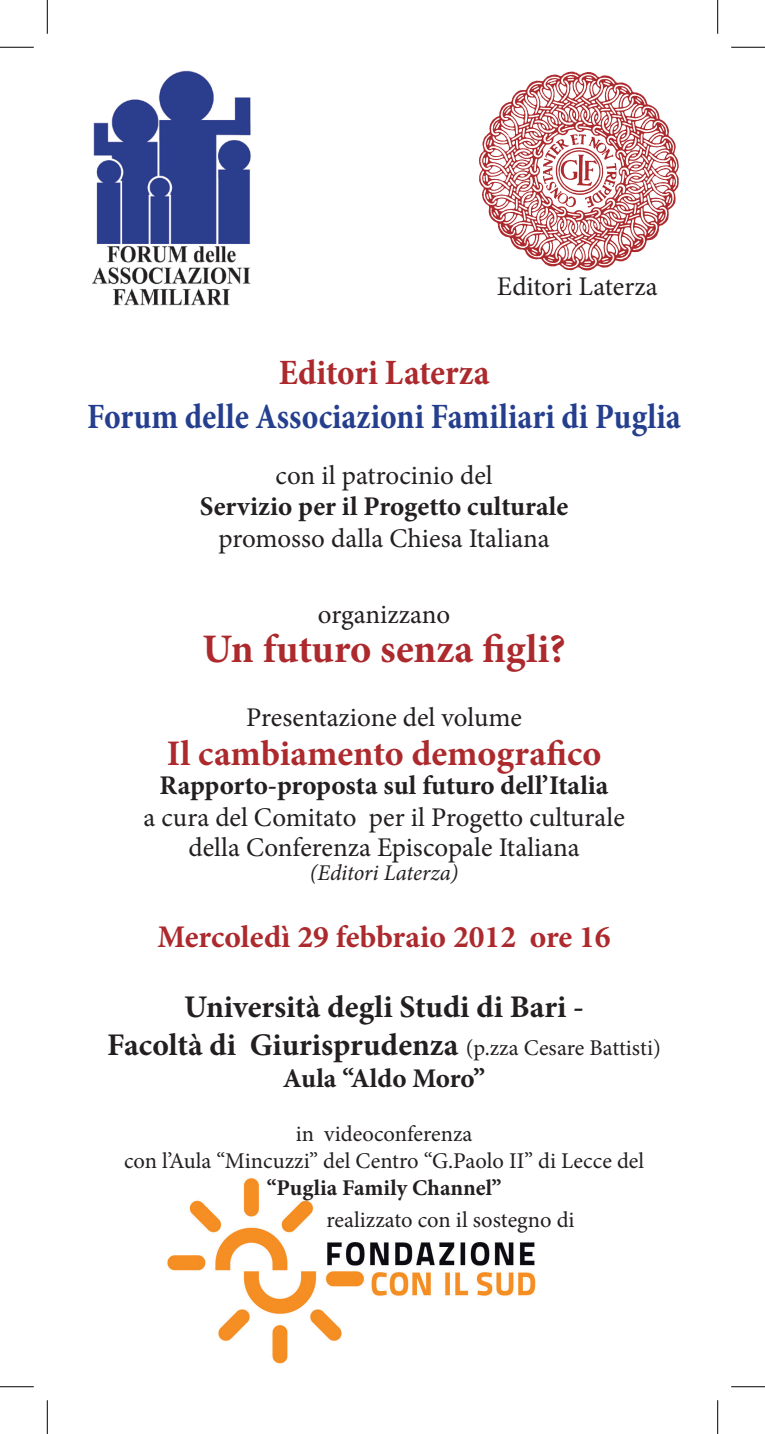
<style>
.page{position:relative;width:765px;height:1434px;background:#fff}
.page>*{position:absolute;margin:0;border:0;box-sizing:border-box;transform-origin:0 0}
.t1{font:700 40.5px "Minion Pro";color:#ac2a2d}
.t2{font:700 condensed 36px "Minion Pro";color:#253f8e;scale:.95 1}
.t3{font:700 36px "Minion Pro";color:#ac2a2d}
.t4{font:700 condensed 36px "Minion Pro";color:#ac2a2d}
.t5{font:700 31.5px "Minion Pro";color:#231f20}
.t6{font:700 31.5px "Minion Pro";color:#ac2a2d}
.t7{font:27px "Minion Pro";color:#231f20}
.t8{font:700 27px "Minion Pro";color:#231f20}
.t9{font:22.5px "Minion Pro";color:#231f20}
.t10{font:700 22.5px "Minion Pro";color:#231f20}
.t11{font:italic 22.5px "Minion Pro";letter-spacing:-.005em;color:#231f20}
.s1{font-weight:400;font-size:22.5px}
</style>
<div class="page">
<img style="left:92px;top:70px;width:159px;height:236px">
<img style="left:478px;top:71px;width:201px;height:200px">
<img style="left:167px;top:1178px;width:369px;height:186px">
<hr style="left:0;top:47px;width:34px;height:1px;background:#000">
<hr style="left:730px;top:47px;width:34px;height:1px;background:#000">
<hr style="left:0;top:1386px;width:34px;height:1px;background:#000">
<hr style="left:730px;top:1386px;width:34px;height:1px;background:#000">
<hr style="left:47px;top:0;width:1px;height:34px;background:#000">
<hr style="left:47px;top:1400px;width:1px;height:34px;background:#000">
<hr style="left:717px;top:0;width:1px;height:34px;background:#000">
<hr style="left:717px;top:1400px;width:1px;height:34px;background:#000">
<p class="t7" style="left:496px;top:268px;width:162px">Editori Laterza</p>
<p class="t4" style="left:278px;top:348px;width:212px">Editori Laterza</p>
<p class="t2" style="left:87px;top:391px;width:626px">Forum delle Associazioni Familiari di Puglia</p>
<p class="t7" style="left:275px;top:457px;width:218px">con il patrocinio del</p>
<p class="t8" style="left:200px;top:488px;width:370px">Servizio per il Progetto culturale</p>
<p class="t7" style="left:218px;top:520px;width:332px">promosso dalla Chiesa Italiana</p>
<p class="t7" style="left:318px;top:597px;width:134px">organizzano</p>
<p class="t1" style="left:202px;top:620px;width:364px">Un futuro senza figli?</p>
<p class="t7" style="left:246px;top:700px;width:277px">Presentazione del volume</p>
<p class="t3" style="left:167px;top:728px;width:436px">Il cambiamento demografico</p>
<p class="t8" style="left:159px;top:766px;width:450px">Rapporto-proposta sul futuro dell’Italia</p>
<p class="t7" style="left:143px;top:800px;width:482px">a cura del Comitato per il Progetto culturale</p>
<p class="t7" style="left:188px;top:829px;width:392px">della Conferenza Episcopale Italiana</p>
<p class="t11" style="left:309px;top:858px;width:150px">(Editori Laterza)</p>
<p class="t6" style="left:157px;top:914px;width:454px">Mercoledì 29 febbraio 2012 ore 16</p>
<p class="t5" style="left:184px;top:984px;width:401px">Università degli Studi di Bari -</p>
<p class="t5" style="left:107px;top:1022px;width:555px">Facoltà di Giurisprudenza <span class="s1">(p.zza Cesare Battisti)</span></p>
<p class="t8" style="left:283px;top:1059px;width:204px">Aula “Aldo Moro”</p>
<p class="t9" style="left:295px;top:1119px;width:178px">in videoconferenza</p>
<p class="t9" style="left:124px;top:1146px;width:521px">con l’Aula “Mincuzzi” del Centro “G.Paolo II” di Lecce del</p>
<p class="t10" style="left:266px;top:1172px;width:236px">“Puglia Family Channel”</p>
<p class="t9" style="left:326px;top:1205px;width:249px">realizzato con il sostegno di</p>
</div>
